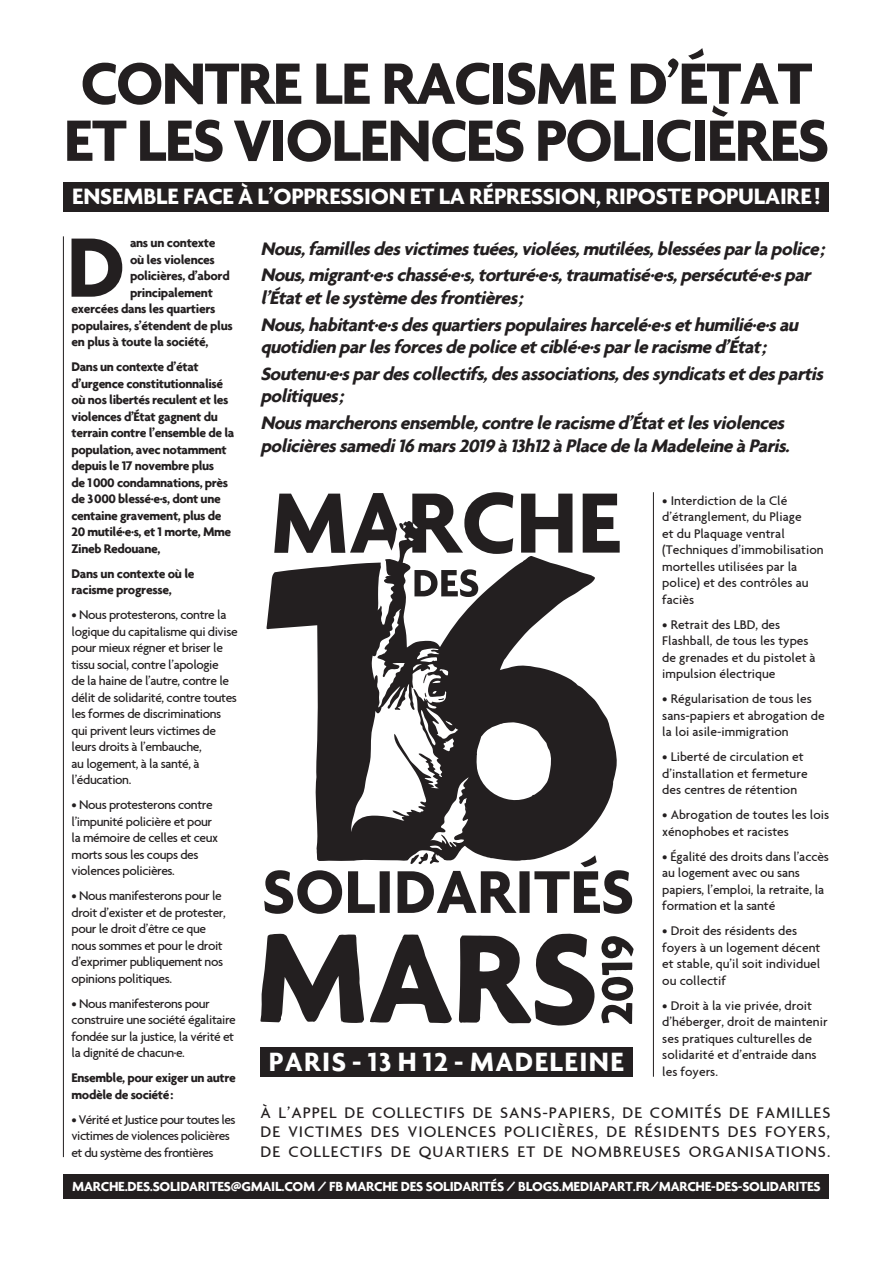
<style>
.page{position:relative;width:893px;height:1263px;background:#fff}
.page>*{position:absolute;margin:0;border:0;box-sizing:border-box;transform-origin:0 0}
.t1{font:700 91.05px "Agenda";color:#231f20}
.t2{font:700 63px/57px "Agenda";letter-spacing:-.03em;color:#231f20}
.t3{font:700 28.5px "Agenda";letter-spacing:.05em;color:#fff}
.t4{font:700 24px "Agenda";letter-spacing:-.01em;color:#fff}
.t5{font:italic 700 19.5px/26.7px "Agenda";color:#231f20}
.t6{font:500 16.5px/19.5px "Agenda";letter-spacing:.065em;color:#231f20;text-align:justify}
.t7{font:700 14.25px "Agenda";letter-spacing:-.02em;color:#fff}
.t8{font:500 13.5px/16.5px "Agenda";letter-spacing:-.03em;color:#231f20}
.t9{font:500 13.5px/16.5px "Agenda";color:#231f20}
.t10{font:700 13.5px/16.5px "Agenda";letter-spacing:-.03em;color:#231f20}
.t11{font:500 13.5px/16.5px "Agenda";letter-spacing:-.01em;color:#231f20}
</style>
<div class="page">
<div style="left:64px;top:182px;width:765px;height:29px;background:#231f20"></div>
<div style="left:260px;top:1047px;width:372px;height:30px;background:#231f20"></div>
<div style="left:64px;top:1174px;width:765px;height:25px;background:#231f20"></div>
<hr style="left:63px;top:236px;width:1px;height:921px;background:#231f20">
<hr style="left:653px;top:492px;width:1px;height:585px;background:#231f20">
<svg style="left:260px;top:492px;width:374px;height:534px"></svg>
<h2 class="t2" style="left:64px;top:53px;width:767px">CONTRE LE RACISME D’ÉTAT<br>ET LES VIOLENCES POLICIÈRES</h2>
<h3 class="t4" style="left:72px;top:182px;width:750px">ENSEMBLE FACE À L’OPPRESSION ET LA RÉPRESSION, RIPOSTE POPULAIRE!</h3>
<h1 class="t1" style="left:67px;top:212px;width:60px">D</h1>
<p class="t10" style="left:130px;top:234px;width:87px">ans un contexte</p>
<h3 class="t5" style="left:260px;top:234px;width:570px">Nous,famillesdesvictimestuées,violées,mutilées,blesséesparlapolice;<br>Nous,migrant∙e∙schassé∙e∙s,torturé∙e∙s,traumatisé∙e∙s,persécuté∙e∙spar</h3>
<h3 class="t5" style="left:260px;top:284px;width:544px">l’Étatetlesystèmedesfrontières;<br>Nous,habitant∙e∙sdesquartierspopulairesharcelé∙e∙sethumilié∙e∙sau</h3>
<h3 class="t5" style="left:260px;top:333px;width:569px">quotidienparlesforcesdepoliceetciblé∙e∙sparleracismed’État;<br>Soutenu∙e∙spardescollectifs,desassociations,dessyndicatsetdespartis</h3>
<h3 class="t5" style="left:260px;top:382px;width:530px">politiques;<br>Nousmarcheronsensemble,contreleracismed’Étatetlesviolences</h3>
<h3 class="t5" style="left:260px;top:431px;width:535px">policièressamedi16 mars2019à13h12àPlacedelaMadeleineàParis.</h3>
<p class="t10" style="left:130px;top:251px;width:86px">où les violences</p>
<p class="t10" style="left:130px;top:267px;width:101px">policières, d’abord</p>
<p class="t10" style="left:130px;top:284px;width:84px">principalement</p>
<p class="t10" style="left:72px;top:300px;width:146px">exercées dans les quartiers</p>
<p class="t10" style="left:72px;top:317px;width:163px">populaires, s’étendent de plus</p>
<p class="t10" style="left:72px;top:333px;width:138px">en plus à toute la société,</p>
<p class="t10" style="left:72px;top:358px;width:164px">Dans un contexte d’état d’urgence constitutionnalisé où nos libertés reculent et les violences d’État gagnent du terrain contre l’ensemble de la population, avec notamment depuis le 17 novembre plus<br>de 1000 condamnations, près de 3000 blessé∙e∙s, dont une centaine gravement, plus de<br>20 mutilé∙e∙s, et 1 morte, Mme<br>Zineb Redouane,</p>
<p class="t10" style="left:72px;top:565px;width:125px">Dans un contexte où le racisme progresse,</p>
<p class="t8" style="left:72px;top:606px;width:168px">• Nous protesterons, contre la logique du capitalisme qui divise pour mieux régner et briser le tissu social, contre l’apologie<br>de la haine de l’autre, contre le délit de solidarité, contre toutes les formes de discriminations qui privent leurs victimes de leurs droits à l’embauche,<br>au logement, à la santé, à l’éducation.</p>
<p class="t8" style="left:72px;top:796px;width:148px">• Nous protesterons contre l’impunité policière et pour la mémoire de celles et ceux morts sous les coups des violences policières.</p>
<p class="t8" style="left:72px;top:887px;width:156px">• Nous manifesterons pour le droit d’exister et de protester, pour le droit d’être ce que nous sommes et pour le droit d’exprimer publiquement nos opinions politiques.</p>
<p class="t8" style="left:72px;top:995px;width:166px">• Nous manifesterons pour construire une société égalitaire fondée sur la justice, la vérité et la dignité de chacun∙e.</p>
<p class="t10" style="left:72px;top:1069px;width:166px">Ensemble, pour exiger un autre modèle de société:</p>
<p class="t8" style="left:72px;top:1111px;width:166px">• Vérité et Justice pour toutes les victimes de violences policières et du système des frontières</p>
<p class="t6" style="left:260px;top:1102px;width:571px">À L’APPEL DE COLLECTIFS DE SANS-PAPIERS, DE COMITÉS DE FAMILLES DE VICTIMES DES VIOLENCES POLICIÈRES, DE RÉSIDENTS DES FOYERS, DE COLLECTIFS DE QUARTIERS ET DE NOMBREUSES ORGANISATIONS.</p>
<p class="t9" style="left:662px;top:492px;width:163px">• Interdiction de la Clé d’étranglement, du Pliage<br>et du Plaquage ventral (Techniques d’immobilisation mortelles utilisées par la police) et des contrôles au faciès</p>
<p class="t9" style="left:662px;top:616px;width:155px">• Retrait des LBD, des<br>Flashball, de tous les types de grenades et du pistolet à impulsion électrique</p>
<p class="t9" style="left:662px;top:690px;width:164px">• Régularisation de tous les sans-papiers et abrogation de la loi asile-immigration</p>
<p class="t9" style="left:662px;top:748px;width:147px">• Liberté de circulation et d’installation et fermeture des centres de rétention</p>
<p class="t9" style="left:662px;top:806px;width:168px">• Abrogation de toutes les lois xénophobes et racistes</p>
<p class="t11" style="left:662px;top:848px;width:168px">• Égalité des droits dans l’accès au logement avec ou sans papiers, l’emploi, la retraite, la formation et la santé</p>
<p class="t9" style="left:662px;top:922px;width:160px">• Droit des résidents des foyers à un logement décent et stable, qu’il soit individuel ou collectif</p>
<p class="t9" style="left:662px;top:997px;width:167px">• Droit à la vie privée, droit d’héberger, droit de maintenir ses pratiques culturelles de solidarité et d’entraide dans les foyers.</p>
<h3 class="t3" style="left:269px;top:1044px;width:357px">PARIS - 13 H 12 - MADELEINE</h3>
<p class="t7" style="left:72px;top:1178px;width:750px">MARCHE.DES.SOLIDARITES@GMAIL.COM / FB MARCHE DES SOLIDARITÉS / BLOGS.MEDIAPART.FR/MARCHE-DES-SOLIDARITES</p>
</div>
